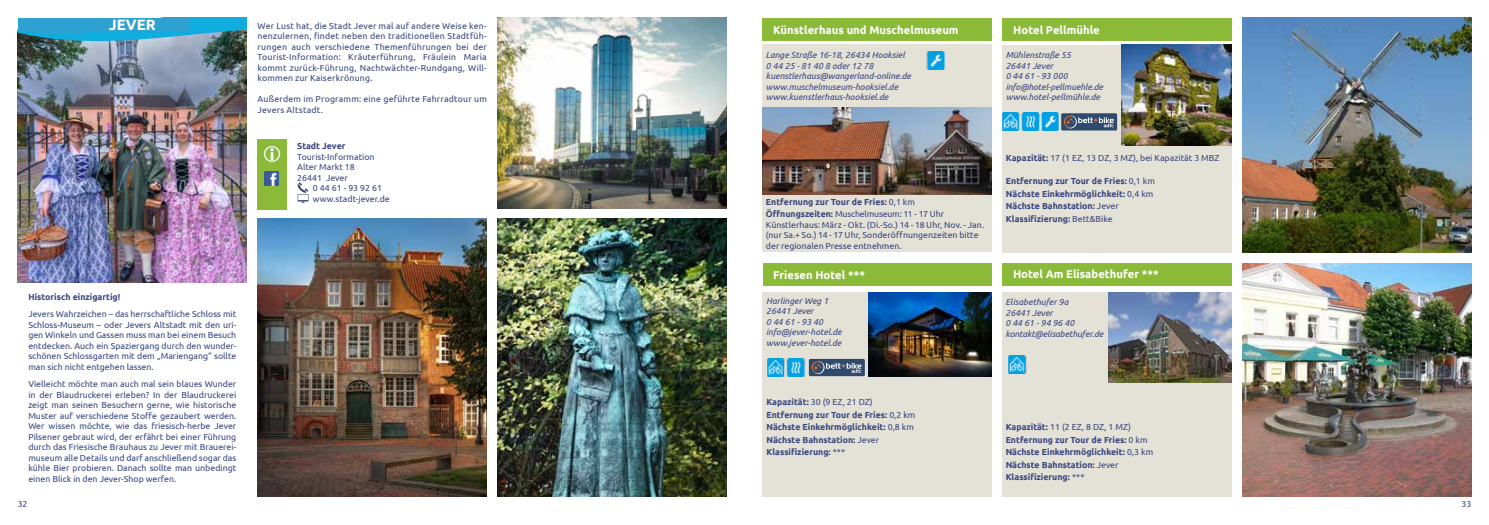
<style>
.page{position:relative;width:1489px;height:525px;background:#fff}
.page>*{position:absolute;margin:0;border:0;box-sizing:border-box;transform-origin:0 0}
.t1{font:700 15px "Ubuntu";color:#fff}
.t2{font:700 11.25px "Ubuntu";color:#fff}
.t3{font:8.75px/10.5px "Ubuntu";color:#39457f;text-align:justify}
.t4{font:700 8.75px/12.5px "Ubuntu";color:#39457f}
.t5{font:8.75px/10.5px "Ubuntu";letter-spacing:.015em;color:#37457a}
.t6{font:italic 8.75px/10.5px "Ubuntu";color:#39457f}
.s1{font-weight:400}
.s2{font-weight:400;color:#37457a}
.s3{font-weight:700}
</style>
<div class="page">
<img style="left:257px;top:218px;width:230px;height:278px">
<img style="left:497px;top:18px;width:229px;height:191px">
<img style="left:18px;top:46px;width:229px;height:236px">
<img style="left:497px;top:218px;width:229px;height:278px">
<img style="left:18px;top:18px;width:229px;height:28px">
<div style="left:18px;top:18px;width:171px;height:14px;background:#2da2d0"></div>
<div style="left:35px;top:25px;width:50px;height:9px;background:#2da2d0"></div>
<div style="left:257px;top:139px;width:30px;height:70px;background:#8bb938"></div>
<svg style="left:297px;top:182px;width:11px;height:21px"></svg>
<div style="left:1002px;top:292px;width:229px;height:204px;background:#e4e1d7"></div>
<img style="left:1108px;top:292px;width:123px;height:90px">
<img style="left:1242px;top:263px;width:228px;height:233px">
<div style="left:762px;top:45px;width:229px;height:207px;background:#e4e1d7"></div>
<img style="left:762px;top:107px;width:229px;height:87px">
<div style="left:762px;top:18px;width:229px;height:22px;background:#8bb938"></div>
<img style="left:926px;top:52px;width:19px;height:17px">
<div style="left:762px;top:292px;width:229px;height:204px;background:#e4e1d7"></div>
<div style="left:762px;top:263px;width:229px;height:23px;background:#8bb938"></div>
<img style="left:868px;top:292px;width:123px;height:84px">
<div style="left:1002px;top:45px;width:229px;height:207px;background:#e4e1d7"></div>
<img style="left:1121px;top:45px;width:110px;height:100px">
<div style="left:1002px;top:18px;width:229px;height:22px;background:#8bb938"></div>
<img style="left:1002px;top:113px;width:56px;height:17px">
<div style="left:1061px;top:113px;width:56px;height:17px;background:#2f4a6d"></div>
<svg style="left:1064px;top:115px;width:49px;height:13px"></svg>
<img style="left:767px;top:358px;width:38px;height:18px">
<div style="left:1002px;top:263px;width:229px;height:23px;background:#8bb938"></div>
<img style="left:1008px;top:355px;width:17px;height:18px">
<div style="left:808px;top:359px;width:56px;height:17px;background:#2f4a6d"></div>
<svg style="left:811px;top:361px;width:50px;height:13px"></svg>
<img style="left:264px;top:171px;width:15px;height:15px">
<img style="left:1242px;top:18px;width:228px;height:234px">
<h1 class="t1" style="left:109px;top:16px;width:49px">JEVER</h1>
<p class="t5" style="left:257px;top:20px;width:231px;text-align:justify">Wer Lust hat, die Stadt Jever mal auf andere Weise ken&shy;nenzulernen, findet neben den traditionellen Stadtfüh&shy;rungen auch verschiedene Themenführungen bei der Tourist-Information: Kräuterführung, Fräulein Maria kommt zurück-Führung, Nachtwächter-Rundgang, Will&shy;kommen zur Kaiserkrönung.</p>
<p class="t5" style="left:257px;top:94px;width:231px">Außerdem im Programm: eine geführte Fahrradtour um<br>Jevers Altstadt.</p>
<p class="t4" style="left:297px;top:139px;width:50px">Stadt Jever</p>
<p class="t3" style="left:297px;top:151px;width:79px;text-align:left">Tourist-Information<br>Alter Markt 18<br>26441 Jever</p>
<p class="t3" style="left:313px;top:182px;width:78px">0 44 61 - 93 92 61 www.stadt-jever.de</p>
<p class="t4" style="left:28px;top:290px;width:93px">Historisch einzigartig!</p>
<p class="t3" style="left:28px;top:308px;width:209px">Jevers Wahrzeichen – das herrschaftliche Schloss mit Schloss-Museum – oder Jevers Altstadt mit den uri&shy;gen Winkeln und Gassen muss man bei einem Besuch entdecken. Auch ein Spaziergang durch den wunder&shy;schönen Schlossgarten mit dem „Mariengang“ sollte man sich nicht entgehen lassen.</p>
<p class="t3" style="left:28px;top:378px;width:209px">Vielleicht möchte man auch mal sein blaues Wunder in der Blaudruckerei erleben? In der Blaudruckerei zeigt man seinen Besuchern gerne, wie historische Muster auf verschiedene Stoffe gezaubert werden.<br>Wer wissen möchte, wie das friesisch-herbe Jever Pilsener gebraut wird, der erfährt bei einer Führung durch das Friesische Brauhaus zu Jever mit Brauerei&shy;museum alle Details und darf anschließend sogar das kühle Bier probieren. Danach sollte man unbedingt einen Blick in den Jever-Shop werfen.</p>
<p class="t2" style="left:773px;top:23px;width:187px">Künstlerhaus und Muschelmuseum</p>
<p class="t6" style="left:766px;top:50px;width:147px">Lange Straße 16-18, 26434 Hooksiel 0 44 25 - 81 40 8 oder 12 78 kuenstlerhaus@wangerland-online.de www.muschelmuseum-hooksiel.de www.kuenstlerhaus-hooksiel.de</p>
<p class="t4" style="left:766px;top:195px;width:180px">Entfernung zur Tour de Fries: <span class="s1">0,1 km<br></span>Öffnungszeiten: <span class="s1">Muschelmuseum:</span> <span class="s2">11 - 17 Uhr</span></p>
<p class="t5" style="left:766px;top:219px;width:220px">Künstlerhaus: März - Okt. (Di.-So.) 14 - 18 Uhr, Nov. - Jan. (nur Sa.+ So.) 14 - 17 Uhr, Sonderöffnungenzeiten bitte der regionalen Presse entnehmen.</p>
<p class="t2" style="left:773px;top:268px;width:93px">Friesen Hotel ***</p>
<p class="t6" style="left:766px;top:295px;width:77px">Harlinger Weg 1<br>26441 Jever<br>0 44 61 - 93 40 info@jever-hotel.de www.jever-hotel.de</p>
<p class="t4" style="left:766px;top:395px;width:151px">Kapazität: <span class="s1">30 (9 EZ, 21 DZ)<br></span>Entfernung zur Tour de Fries: <span class="s1">0,2 km<br></span>Nächste Einkehrmöglichkeit: <span class="s1">0,8 km<br></span>Nächste Bahnstation: <span class="s1">Jever<br></span>Klassifizierung: <span class="s1">***</span></p>
<p class="t2" style="left:1013px;top:23px;width:88px">Hotel Pellmühle</p>
<p class="t6" style="left:1005px;top:50px;width:99px">Mühlenstraße 55<br>26441 Jever<br>0 44 61 - 93 000 info@hotel-pellmuehle.de www.hotel-pellmühle.de</p>
<p class="t3" style="left:1005px;top:152px;width:215px"><span class="s3">Kapazität:</span> 17 (1 EZ, 13 DZ, 3 MZ), bei Kapazität 3 MBZ</p>
<p class="t4" style="left:1005px;top:174px;width:151px">Entfernung zur Tour de Fries: <span class="s1">0,1 km<br></span>Nächste Einkehrmöglichkeit: <span class="s1">0,4 km<br></span>Nächste Bahnstation: <span class="s1">Jever<br></span>Klassifizierung: <span class="s1">Bett&amp;Bike</span></p>
<p class="t2" style="left:1012px;top:267px;width:147px">Hotel Am Elisabethufer ***</p>
<p class="t6" style="left:1005px;top:296px;width:99px">Elisabethufer 9a<br>26441 Jever<br>0 44 61 - 94 96 40 kontakt@elisabethufer.de</p>
<p class="t4" style="left:1005px;top:420px;width:149px">Kapazität: <span class="s1">11 (2 EZ, 8 DZ, 1 MZ)<br></span>Entfernung zur Tour de Fries: <span class="s1">0 km<br></span>Nächste Einkehrmöglichkeit: <span class="s1">0,3 km<br></span>Nächste Bahnstation: <span class="s1">Jever<br></span>Klassifizierung: <span class="s1">***</span></p>
<p class="t3" style="left:18px;top:498px;width:11px">32</p>
<p class="t3" style="left:1461px;top:498px;width:11px">33</p>
</div>
